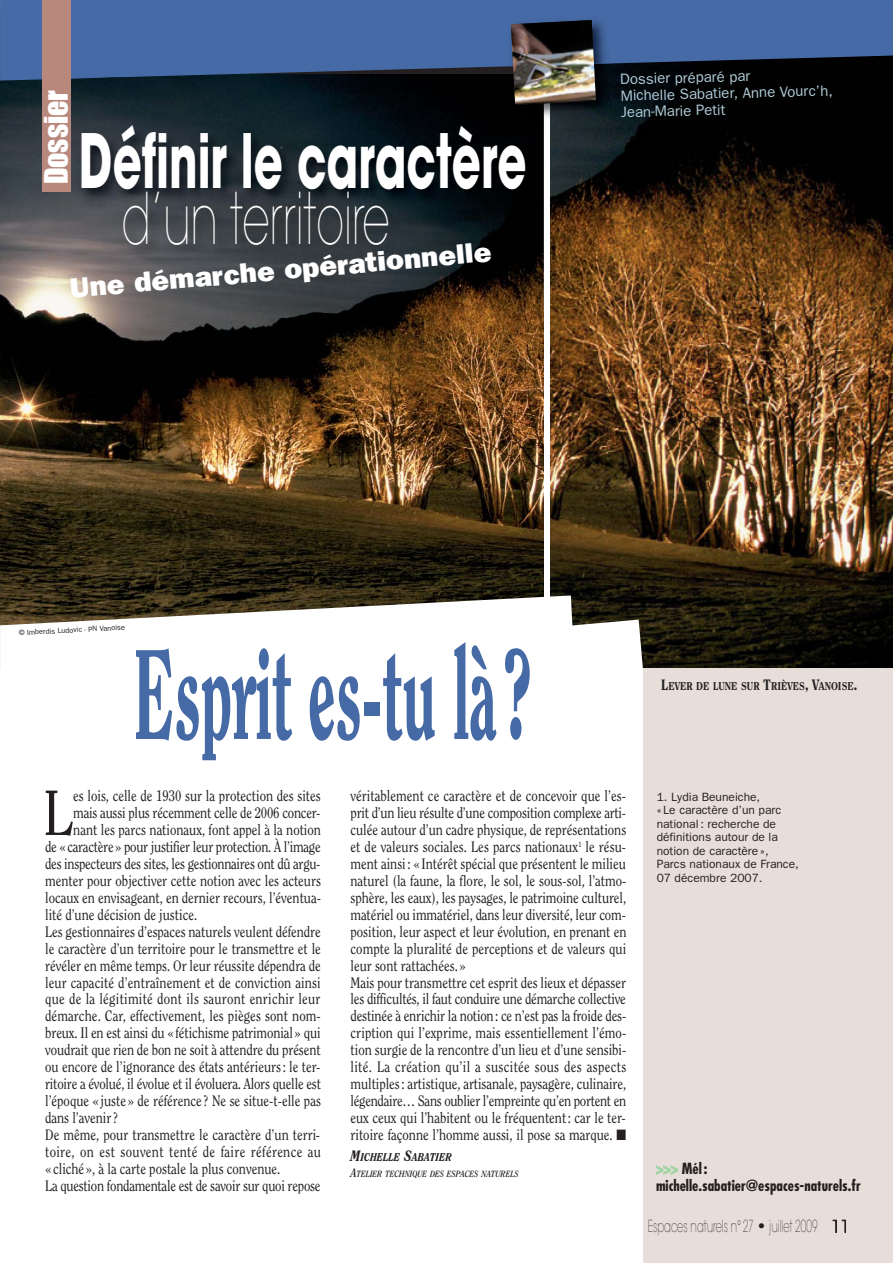
<style>
.page{position:relative;width:893px;height:1263px;background:#fff}
.page>*{position:absolute;margin:0;border:0;box-sizing:border-box;transform-origin:0 0}
.t1{font:800 126.9px "Clearface";letter-spacing:-.01em;color:#466aa5;scale:.49 1}
.t2{font:700 74.25px "Avant Garde";color:#fff;scale:.61 1}
.t3{font:200 70.65px "Avant Garde";color:#fff;scale:.61 1}
.t4{font:63.45px "Clearface";color:#231f20;scale:.85 1}
.t5{font:30px "Impact";color:#fff}
.t6{font:800 28.2px "Franklin Gothic";color:#fff;scale:1.05 1}
.t7{font:200 16.5px "Avant Garde";color:#231f20;scale:.61 1}
.t8{font:15px/17px "Clearface";color:#231f20;scale:.85 1}
.t9{font:15px "Clearface";letter-spacing:-.02em;color:#231f20;scale:.85 1}
.t10{font:15px/16.5px "Franklin Gothic";color:#b0ccd8}
.t11{font:700 condensed 15px/17px "Futura";color:#231f20}
.t12{font:15px "Clearface";letter-spacing:.02em;color:#231f20;scale:.85 1}
.t13{font:15px "Clearface";letter-spacing:.025em;color:#231f20;scale:.85 1}
.t14{font:12px/13.5px "Franklin Gothic";color:#231f20}
.t15{font:800 11.25px "Clearface";color:#231f20;scale:.85 1}
.t16{font:italic 800 11.25px "Clearface";color:#231f20;scale:.85 1}
.t17{font:italic 700 9px "Clearface";color:#231f20;scale:.85 1}
.t18{font:7.5px "Franklin Gothic";color:#231f20}
.s1{font-size:15px}
.s2{font-size:12px}
.s3{color:#a1d4a4}
</style>
<div class="page">
<div style="left:643px;top:472px;width:249px;height:791px;background:#e8ded9"></div>
<img style="left:0;top:81px;width:543px;height:514px">
<svg style="left:832px;top:1220px;width:14px;height:13px"></svg>
<svg style="left:655px;top:1165px;width:23px;height:10px"></svg>
<img style="left:550px;top:81px;width:342px;height:587px">
<svg style="left:0;top:0;width:892px;height:81px;background:#3d5c90"></svg>
<img style="left:48px;top:77px;width:502px;height:234px">
<img style="left:550px;top:123px;width:49px;height:188px">
<img style="left:71px;top:77px;width:42px;height:2px">
<svg style="left:0;top:595px;width:576px;height:31px"></svg>
<svg style="left:547px;top:620px;width:96px;height:48px"></svg>
<img style="left:506px;top:66px;width:37px;height:59px">
<img style="left:596px;top:63px;width:19px;height:57px">
<img style="left:504px;top:13px;width:109px;height:53px">
<img style="left:550px;top:77px;width:49px;height:46px">
<img style="left:511px;top:20px;width:85px;height:85px">
<div style="left:43px;top:0;width:28px;height:192px;background:#b7887b"></div>
<h3 class="t5" style="left:46px;top:184px;width:96px;rotate:-90deg">Dossier</h3>
<h2 class="t2" style="left:79px;top:133px;width:735px">Définir le caractère</h2>
<h3 class="t3" style="left:122px;top:192px;width:440px">d’un territoire</h3>
<h3 class="t6" style="left:69px;top:279px;width:404px;rotate:-5deg">Une démarche opérationnelle</h3>
<p class="t10" style="left:620px;top:72px;width:214px;rotate:-1deg">Dossier préparé par<br>Michelle Sabatier, Anne Vourc’h,<br>Jean-Marie Petit</p>
<p class="t18" style="left:19px;top:630px;width:108px;rotate:-3deg">© Imberdis Ludovic - PN Vanoise</p>
<h1 class="t1" style="left:133px;top:642px;width:814px">Esprit es-tu là?</h1>
<p class="t15" style="left:661px;top:681px;width:232px"><span class="s1">L</span>EVER DE LUNE SUR <span class="s1">T</span>RIÈVES<span class="s1">, V</span>ANOISE<span class="s1">.</span></p>
<h3 class="t4" style="left:43px;top:786px;width:37px">L</h3>
<p class="t8" style="left:73px;top:788px;width:293px">es lois, celle de 1930 sur la protection des sites</p>
<p class="t8" style="left:73px;top:805px;width:292px">mais aussi plus récemment celle de 2006 concer-</p>
<p class="t8" style="left:73px;top:822px;width:293px">nant les parcs nationaux, font appel à la notion</p>
<p class="t9" style="left:45px;top:840px;width:326px">de «caractère» pour justifier leur protection. À l’image</p>
<p class="t9" style="left:45px;top:857px;width:325px">des inspecteurs des sites, les gestionnaires ont dû argu-</p>
<p class="t8" style="left:45px;top:873px;width:326px">menter pour objectiver cette notion avec les acteurs</p>
<p class="t8" style="left:45px;top:890px;width:326px">locaux en envisageant, en dernier recours, l’éventua-</p>
<p class="t8" style="left:45px;top:907px;width:180px">lité d’une décision de justice.</p>
<p class="t8" style="left:45px;top:924px;width:326px">Les gestionnaires d’espaces naturels veulent défendre</p>
<p class="t8" style="left:45px;top:941px;width:326px">le caractère d’un territoire pour le transmettre et le</p>
<p class="t8" style="left:45px;top:958px;width:326px">révéler en même temps. Or leur réussite dépendra de</p>
<p class="t8" style="left:45px;top:975px;width:326px">leur capacité d’entraînement et de conviction ainsi</p>
<p class="t12" style="left:45px;top:993px;width:325px">que de la légitimité dont ils sauront enrichir leur</p>
<p class="t8" style="left:45px;top:1009px;width:326px">démarche. Car, effectivement, les pièges sont nom-</p>
<p class="t8" style="left:45px;top:1026px;width:325px">breux. Il en est ainsi du «fétichisme patrimonial» qui</p>
<p class="t8" style="left:45px;top:1043px;width:326px">voudrait que rien de bon ne soit à attendre du présent</p>
<p class="t8" style="left:45px;top:1060px;width:325px">ou encore de l’ignorance des états antérieurs : le ter-</p>
<p class="t8" style="left:45px;top:1077px;width:326px">ritoire a évolué, il évolue et il évoluera. Alors quelle est</p>
<p class="t8" style="left:45px;top:1093px;width:326px">l’époque « juste » de référence ? Ne se situe-t-elle pas</p>
<p class="t8" style="left:45px;top:1110px;width:87px">dans l’avenir ?</p>
<p class="t8" style="left:45px;top:1127px;width:325px">De même, pour transmettre le caractère d’un terri-</p>
<p class="t13" style="left:45px;top:1146px;width:326px">toire, on est souvent tenté de faire référence au</p>
<p class="t8" style="left:45px;top:1161px;width:278px">« cliché », à la carte postale la plus convenue.</p>
<p class="t8" style="left:45px;top:1178px;width:325px">La question fondamentale est de savoir sur quoi repose</p>
<p class="t8" style="left:350px;top:788px;width:326px">véritablement ce caractère et de concevoir que l’es&shy;prit d’un lieu résulte d’une composition complexe arti&shy;culée autour d’un cadre physique, de représentations et de valeurs sociales. Les parcs nationaux<sup>1</sup> le résu&shy;ment ainsi: « Intérêt spécial que présentent le milieu naturel (la faune, la flore, le sol, le sous-sol, l’atmo&shy;sphère, les eaux), les paysages, le patrimoine culturel, matériel ou immatériel, dans leur diversité, leur com&shy;position, leur aspect et leur évolution, en prenant en compte la pluralité de perceptions et de valeurs qui leur sont rattachées. »<br>Mais pour transmettre cet esprit des lieux et dépasser les difficultés, il faut conduire une démarche collective destinée à enrichir la notion: ce n’est pas la froide des&shy;cription qui l’exprime, mais essentiellement l’émo&shy;tion surgie de la rencontre d’un lieu et d’une sensibi&shy;lité. La création qu’il a suscitée sous des aspects multiples: artistique, artisanale, paysagère, culinaire, légendaire… Sans oublier l’empreinte qu’en portent en eux ceux qui l’habitent ou le fréquentent: car le ter&shy;ritoire façonne l’homme aussi, il pose sa marque. ■</p>
<p class="t16" style="left:350px;top:1152px;width:121px"><span class="s1">M</span>ICHELLE <span class="s1">S</span>ABATIER</p>
<p class="t17" style="left:350px;top:1170px;width:199px"><span class="s2">A</span>TELIER TECHNIQUE DES ESPACES NATURELS</p>
<p class="t14" style="left:656px;top:791px;width:144px">1. Lydia Beuneiche,<br>« Le caractère d’un parc national : recherche de définitions autour de la notion de caractère »,<br>Parcs nationaux de France,<br>07 décembre 2007.</p>
<p class="t11" style="left:656px;top:1161px;width:206px"><span class="s3">&gt;&gt;&gt;</span> Mél: michelle.sabatier@espaces-naturels.fr</p>
<p class="t7" style="left:647px;top:1220px;width:332px">Espaces naturels n°27 • juillet 2009 11</p>
</div>
